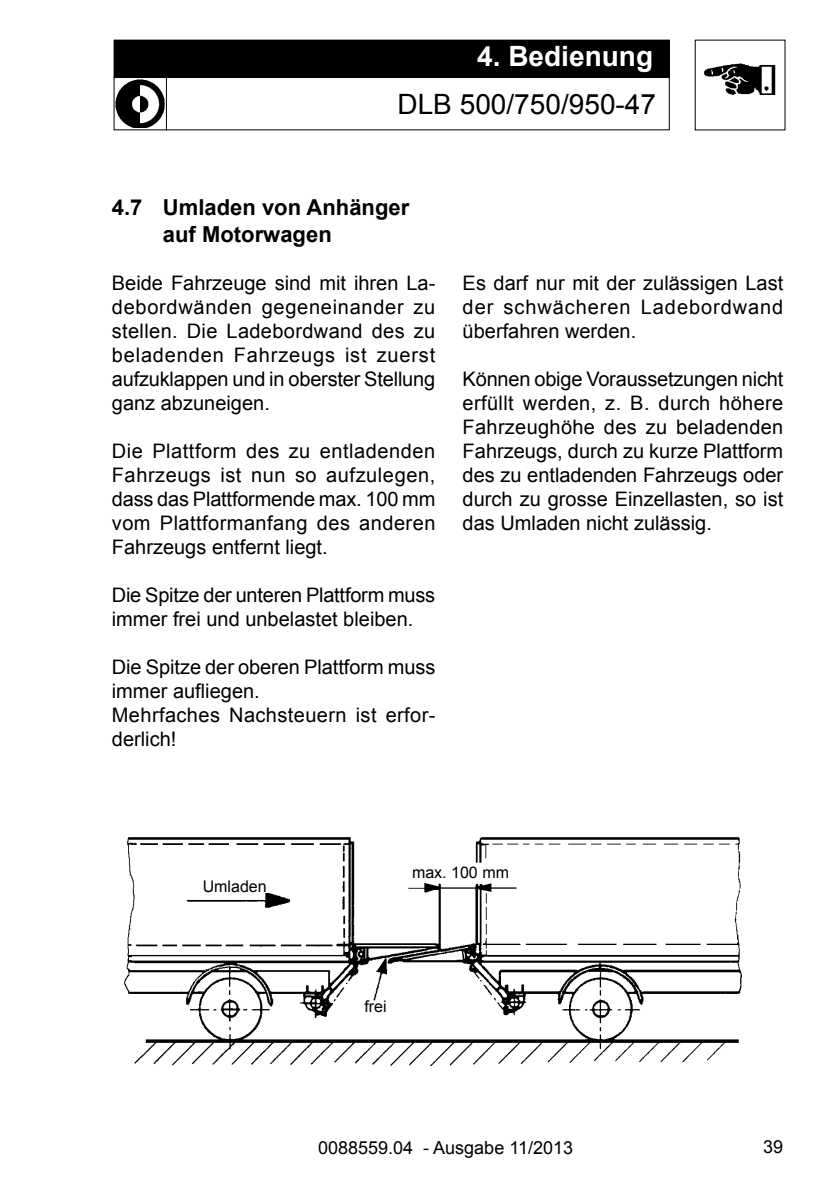
<style>
.page{position:relative;width:840px;height:1191px;background:#fff}
.page>*{position:absolute;margin:0;border:0;box-sizing:border-box;transform-origin:0 0}
.t1{font:28px "Arial";color:#000}
.t2{font:700 28px "Arial";color:#fff}
.t3{font:700 22px/26.4px "Arial";color:#000}
.t4{font:20px/24px "Arial";color:#000;text-align:justify}
.t5{font:18px "Arial";color:#000}
.t6{font:16px "Arial";color:#000}
</style>
<div class="page">
<img style="left:704px;top:64px;width:70px;height:31px">
<img style="left:125px;top:837px;width:616px;height:228px">
<div style="left:114px;top:40px;width:555px;height:38px;background:#000"></div>
<div style="left:113px;top:76px;width:556px;height:54px;border:1px solid #000"></div>
<hr style="left:166px;top:77px;width:1px;height:53px;background:#000">
<img style="left:116px;top:80px;width:48px;height:48px">
<h1 class="t2" style="left:477px;top:38px;width:177px">4. Bedienung</h1>
<h1 class="t1" style="left:397px;top:86px;width:260px">DLB 500/750/950-47</h1>
<p class="t3" style="left:163px;top:195px;width:248px;text-indent:-51px">4.7 Umladen von Anhänger auf Motorwagen</p>
<p class="t4" style="left:112px;top:271px;width:325px">Beide Fahrzeuge sind mit ihren La&shy;debordwänden gegeneinander zu stellen. Die Ladebordwand des zu beladenden Fahrzeugs ist zuerst aufzuklappen und in oberster Stellung ganz abzuneigen.</p>
<p class="t4" style="left:112px;top:439px;width:325px">Die Plattform des zu entladenden Fahrzeugs ist nun so aufzulegen, dass das Plattformende max. 100 mm vom Plattformanfang des anderen Fahrzeugs entfernt liegt.</p>
<p class="t4" style="left:112px;top:583px;width:325px">Die Spitze der unteren Plattform muss immer frei und unbelastet bleiben.</p>
<p class="t4" style="left:112px;top:655px;width:325px;text-align:left">Die Spitze der oberen Plattform muss immer aufliegen.<br>Mehrfaches Nachsteuern ist erfor&shy;derlich!</p>
<p class="t4" style="left:462px;top:271px;width:322px">Es darf nur mit der zulässigen Last der schwächeren Ladebordwand überfahren werden.</p>
<p class="t4" style="left:462px;top:367px;width:322px">Können obige Voraussetzungen nicht erfüllt werden, z. B. durch höhere Fahrzeughöhe des zu beladenden Fahrzeugs, durch zu kurze Plattform des zu entladenden Fahrzeugs oder durch zu grosse Einzellasten, so ist das Umladen nicht zulässig.</p>
<p class="t6" style="left:202px;top:875px;width:66px">Umladen</p>
<p class="t6" style="left:412px;top:862px;width:98px">max. 100 mm</p>
<p class="t6" style="left:364px;top:996px;width:24px">frei</p>
<p class="t5" style="left:318px;top:1135px;width:256px">0088559.04 - Ausgabe 11/2013</p>
<p class="t5" style="left:762px;top:1135px;width:22px">39</p>
</div>
